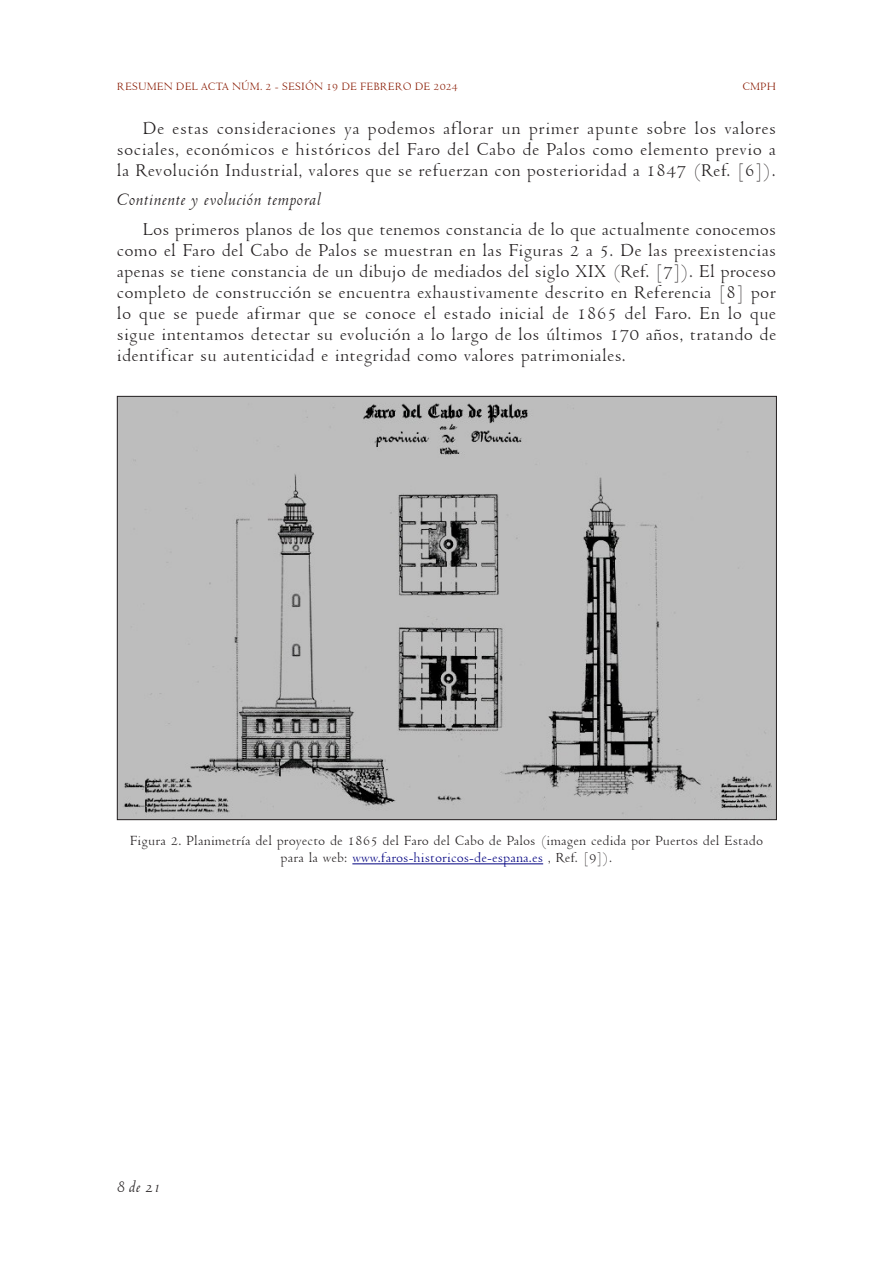
<style>
.page{position:relative;width:893px;height:1263px;background:#fff}
.page>*{position:absolute;margin:0;border:0;box-sizing:border-box;transform-origin:0 0}
.t1{font:19.5px/21px "Venetian 301 BT";letter-spacing:.01em;color:#231f20;text-align:justify}
.t2{font:italic 19.5px "Venetian 301 BT";letter-spacing:.005em;color:#231f20}
.t3{font:italic 18px "Venetian 301 BT";color:#231f20}
.t4{font:15px/16.5px "Venetian 301 BT";color:#231f20;text-align:center}
.t5{font:12px "Venetian 301 BT";color:#891a02}
.s1{color:#000080}
</style>
<div class="page">
<hr style="left:352px;top:863px;width:191px;height:1px;background:#000080">
<img style="left:119px;top:398px;width:656px;height:420px">
<p class="t5" style="left:117px;top:80px;width:343px">RESUMEN DEL ACTA NÚM. 2 - SESIÓN 19 DE FEBRERO DE 2024</p>
<p class="t5" style="left:742px;top:80px;width:35px">CMPH</p>
<p class="t1" style="left:117px;top:118px;width:661px;text-indent:26px">De estas consideraciones ya podemos aflorar un primer apunte sobre los valores sociales, económicos e históricos del Faro del Cabo de Palos como elemento previo a la Revolución Industrial, valores que se refuerzan con posterioridad a 1847 (Ref. [6]).</p>
<p class="t2" style="left:117px;top:189px;width:206px">Continente y evolución temporal</p>
<p class="t1" style="left:117px;top:219px;width:661px;text-indent:26px">Los primeros planos de los que tenemos constancia de lo que actualmente conocemos como el Faro del Cabo de Palos se muestran en las Figuras 2 a 5. De las preexistencias apenas se tiene constancia de un dibujo de mediados del siglo XIX (Ref. [7]). El proceso completo de construcción se encuentra exhaustivamente descrito en Referencia [8] por lo que se puede afirmar que se conoce el estado inicial de 1865 del Faro. En lo que sigue intentamos detectar su evolución a lo largo de los últimos 170 años, tratando de identificar su autenticidad e integridad como valores patrimoniales.</p>
<p class="t4" style="left:130px;top:832px;width:635px">Figura 2. Planimetría del proyecto de 1865 del Faro del Cabo de Palos (imagen cedida por Puertos del Estado para la web: <span class="s1">www.faros-historicos-de-espana.es</span> , Ref. [9]).</p>
<p class="t3" style="left:117px;top:1177px;width:46px">8 de 21</p>
</div>
